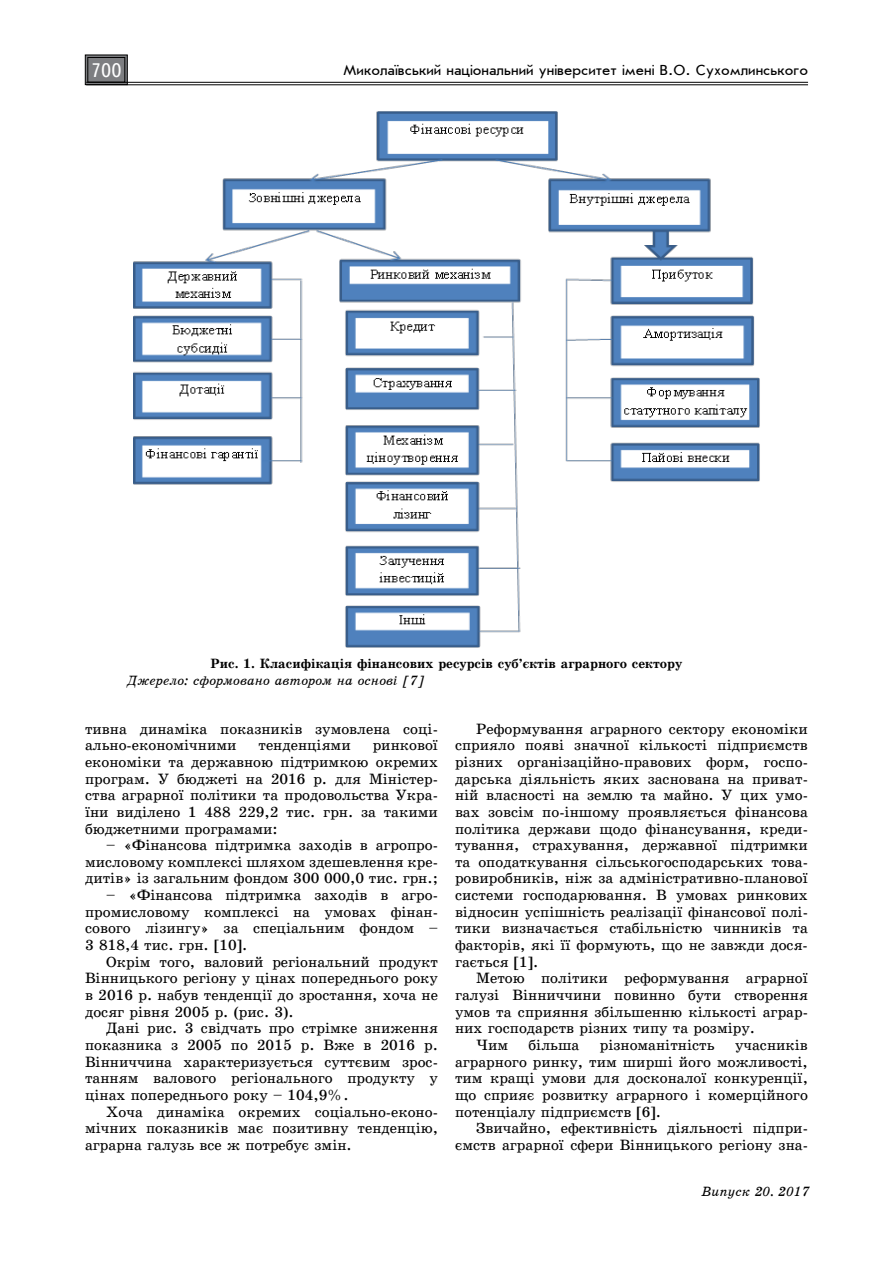
<style>
.page{position:relative;width:893px;height:1263px;background:#fff}
.page>*{position:absolute;margin:0;border:0;box-sizing:border-box;transform-origin:0 0}
.t1{font:19.5px "Ukrainian Text";color:#fff}
.t2{font:15px/16.6px "Ukrainian School";color:#000;text-align:justify}
.t3{font:15px "Ukrainian Journal Sans";color:#000}
.t4{font:700 13.5px "Ukrainian School";color:#000}
.t5{font:italic 13.5px "Ukrainian School";color:#000}
</style>
<div class="page">
<svg style="left:85px;top:54px;width:43px;height:31px"></svg>
<div style="left:88px;top:57px;width:37px;height:25px;border:1px solid #000"></div>
<hr style="left:86px;top:82px;width:722px;height:1px;background:#000">
<hr style="left:86px;top:85px;width:722px;height:1px;background:#000">
<img style="left:134px;top:111px;width:626px;height:537px">
<h1 class="t1" style="left:91px;top:60px;width:32px">700</h1>
<p class="t3" style="left:343px;top:63px;width:466px">Миколаївський національний університет імені В.О. Сухомлинського</p>
<p class="t4" style="left:211px;top:656px;width:473px">Рис. 1. Класифікація фінансових ресурсів суб’єктів аграрного сектору</p>
<p class="t5" style="left:128px;top:673px;width:299px">Джерело: сформовано автором на основі [7]</p>
<p class="t2" style="left:85px;top:720px;width:354px">тивна динаміка показників зумовлена соці&shy;ально-економічними</p>
<p class="t2" style="left:258px;top:737px;width:94px">тенденціями</p>
<p class="t2" style="left:85px;top:737px;width:354px;text-indent:288px">ринкової економіки та державною підтримкою окремих програм. У бюджеті на 2016 р. для Міністер&shy;ства аграрної політики та продовольства Укра&shy;їни виділено 1 488 229,2 тис. грн. за такими бюджетними програмами:</p>
<p class="t2" style="left:85px;top:837px;width:354px;text-indent:21px">– «Фінансова підтримка заходів в агропро&shy;мисловому комплексі шляхом здешевлення кре&shy;дитів» із загальним фондом 300 000,0 тис. грн.;</p>
<p class="t2" style="left:85px;top:887px;width:354px;text-indent:21px">– «Фінансова підтримка заходів в агро&shy;промисловому комплексі на умовах фінан&shy;сового лізингу» за спеціальним фондом – 3 818,4 тис. грн. [10].</p>
<p class="t2" style="left:85px;top:953px;width:354px;text-indent:21px">Окрім того, валовий регіональний продукт Вінницького регіону у цінах попереднього року в 2016 р. набув тенденції до зростання, хоча не досяг рівня 2005 р. (рис. 3).</p>
<p class="t2" style="left:85px;top:1020px;width:354px;text-indent:21px">Дані рис. 3 свідчать про стрімке зниження показника з 2005 по 2015 р. Вже в 2016 р.<br>Вінниччина характеризується суттєвим зрос&shy;танням валового регіонального продукту у цінах попереднього року – 104,9%.</p>
<p class="t2" style="left:85px;top:1103px;width:354px;text-indent:21px">Хоча динаміка окремих соціально-еконо&shy;мічних показників має позитивну тенденцію, аграрна галузь все ж потребує змін.</p>
<p class="t2" style="left:455px;top:720px;width:354px;text-indent:21px">Реформування аграрного сектору економіки сприяло появі значної кількості підприємств різних організаційно-правових форм, госпо&shy;дарська діяльність яких заснована на приват&shy;ній власності на землю та майно. У цих умо&shy;вах зовсім по-іншому проявляється фінансова політика держави щодо фінансування, креди&shy;тування, страхування, державної підтримки та оподаткування сільськогосподарських това&shy;ровиробників, ніж за адміністративно-планової системи господарювання. В умовах ринкових відносин успішність реалізації фінансової полі&shy;тики визначається стабільністю чинників та факторів, які її формують, що не завжди дося&shy;гається [1].</p>
<p class="t2" style="left:476px;top:970px;width:333px">Метою політики реформування аграрної</p>
<p class="t2" style="left:455px;top:987px;width:354px">галузі Вінниччини повинно бути створення</p>
<p class="t2" style="left:455px;top:1003px;width:354px">умов та сприяння збільшенню кількості аграр-</p>
<p class="t2" style="left:455px;top:1020px;width:301px">них господарств різних типу та розміру.</p>
<p class="t2" style="left:476px;top:1036px;width:33px">Чим</p>
<p class="t2" style="left:529px;top:1036px;width:52px">більша</p>
<p class="t2" style="left:600px;top:1036px;width:116px">різноманітність</p>
<p class="t2" style="left:455px;top:1036px;width:354px;text-indent:280px">учасників аграрного ринку, тим ширші його можливості, тим кращі умови для досконалої конкуренції, що сприяє розвитку аграрного і комерційного потенціалу підприємств [6].</p>
<p class="t2" style="left:455px;top:1120px;width:354px;text-align:right">Звичайно, ефективність діяльності підпри&shy;ємств аграрної сфери Вінницького регіону зна-</p>
<p class="t5" style="left:701px;top:1183px;width:110px">Випуск 20. 2017</p>
</div>
